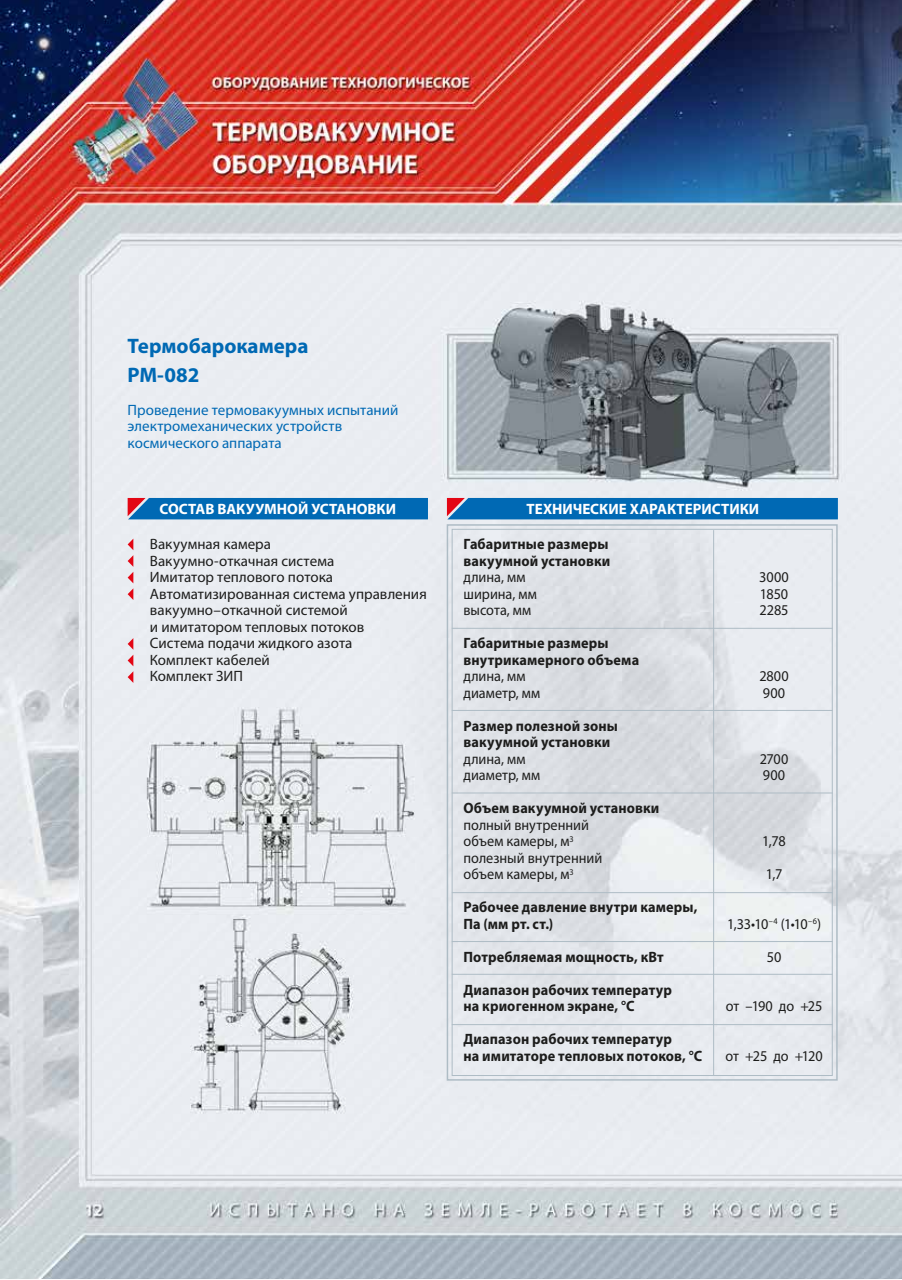
<style>
.page{position:relative;width:902px;height:1280px;background:#fff}
.page>*{position:absolute;margin:0;border:0;box-sizing:border-box;transform-origin:0 0}
.t1{font:700 21px/28.8px "Myriad Pro";color:#0069b4}
.t2{font:700 15px/16.5px "Myriad Pro";letter-spacing:.01em;color:#1d1d1c;scale:.95 1}
.t3{font:15px/16.5px "Myriad Pro";color:#1d1d1c}
.t4{font:15px/16.5px "Myriad Pro";color:#1d1d1c;scale:.95 1}
.t5{font:15px/16.5px "Myriad Pro";color:#0069b4}
.t6{font:700 15px "Myriad Pro";color:#fff}
</style>
<div class="page">
<img style="left:0;top:0;width:901px;height:1278px">
<div style="left:128px;top:498px;width:300px;height:21px;background:#0069b4"></div>
<div style="left:447px;top:498px;width:390px;height:21px;background:#0069b4"></div>
<svg style="left:128px;top:638px;width:5px;height:45px"></svg>
<svg style="left:128px;top:539px;width:5px;height:61px"></svg>
<hr style="left:713px;top:530px;width:1px;height:546px;background:#aebcc5">
<hr style="left:451px;top:628px;width:381px;height:1px;background:#aebcc5">
<hr style="left:451px;top:710px;width:381px;height:1px;background:#aebcc5">
<hr style="left:451px;top:892px;width:381px;height:1px;background:#aebcc5">
<hr style="left:451px;top:793px;width:381px;height:1px;background:#aebcc5">
<hr style="left:451px;top:941px;width:381px;height:1px;background:#aebcc5">
<hr style="left:451px;top:974px;width:381px;height:1px;background:#aebcc5">
<hr style="left:451px;top:1024px;width:381px;height:1px;background:#aebcc5">
<div style="left:446px;top:524px;width:391px;height:557px;border:2px solid #aebcc5"></div>
<h1 class="t1" style="left:128px;top:331px;width:182px">Термобарокамера<br>РМ-082</h1>
<p class="t5" style="left:128px;top:401px;width:272px">Проведение термовакуумных испытаний электромеханических устройств космического аппарата</p>
<p class="t6" style="left:159px;top:499px;width:238px">СОСТАВ ВАКУУМНОЙ УСТАНОВКИ</p>
<p class="t6" style="left:526px;top:499px;width:234px">ТЕХНИЧЕСКИЕ ХАРАКТЕРИСТИКИ</p>
<p class="t3" style="left:150px;top:536px;width:278px">Вакуумная камера<br>Вакуумно-откачная система<br>Имитатор теплового потока<br>Автоматизированная система управления вакуумно–откачной системой<br>и имитатором тепловых потоков<br>Система подачи жидкого азота<br>Комплект кабелей<br>Комплект ЗИП</p>
<p class="t2" style="left:463px;top:536px;width:156px">Габаритные размеры вакуумной установки</p>
<p class="t4" style="left:463px;top:569px;width:67px">длина, мм</p>
<p class="t4" style="left:759px;top:569px;width:33px">3000</p>
<p class="t4" style="left:463px;top:585px;width:79px">ширина, мм</p>
<p class="t4" style="left:759px;top:585px;width:31px">1850</p>
<p class="t4" style="left:463px;top:602px;width:73px">высота, мм</p>
<p class="t4" style="left:759px;top:602px;width:32px">2285</p>
<p class="t2" style="left:463px;top:635px;width:186px">Габаритные размеры внутрикамерного объема</p>
<p class="t4" style="left:463px;top:668px;width:67px">длина, мм</p>
<p class="t4" style="left:759px;top:668px;width:32px">2800</p>
<p class="t4" style="left:463px;top:684px;width:82px">диаметр, мм</p>
<p class="t4" style="left:762px;top:684px;width:25px">900</p>
<p class="t2" style="left:463px;top:717px;width:164px">Размер полезной зоны вакуумной установки</p>
<p class="t4" style="left:463px;top:750px;width:67px">длина, мм</p>
<p class="t4" style="left:759px;top:750px;width:32px">2700</p>
<p class="t4" style="left:463px;top:767px;width:82px">диаметр, мм</p>
<p class="t4" style="left:762px;top:767px;width:25px">900</p>
<p class="t2" style="left:463px;top:800px;width:207px">Объем вакуумной установки</p>
<p class="t4" style="left:463px;top:816px;width:134px">полный внутренний объем камеры, м<sup>3</sup></p>
<p class="t4" style="left:762px;top:833px;width:26px">1,78</p>
<p class="t4" style="left:463px;top:849px;width:148px">полезный внутренний объем камеры, м<sup>3</sup></p>
<p class="t2" style="left:463px;top:899px;width:248px">Рабочее давление внутри камеры,<br>Па (мм рт. ст.)</p>
<p class="t4" style="left:765px;top:866px;width:19px">1,7</p>
<p class="t4" style="left:727px;top:915px;width:100px">1,33•10<sup>–4</sup> (1•10<sup>–6</sup>)</p>
<p class="t2" style="left:463px;top:948px;width:212px">Потребляемая мощность, кВт</p>
<p class="t4" style="left:766px;top:948px;width:17px">50</p>
<p class="t2" style="left:463px;top:981px;width:221px">Диапазон рабочих температур на криогенном экране, °С</p>
<p class="t4" style="left:725px;top:998px;width:103px">от –190 до +25</p>
<p class="t2" style="left:463px;top:1031px;width:253px">Диапазон рабочих температур<br>на имитаторе тепловых потоков, °С</p>
<p class="t4" style="left:725px;top:1047px;width:104px">от +25 до +120</p>
</div>
